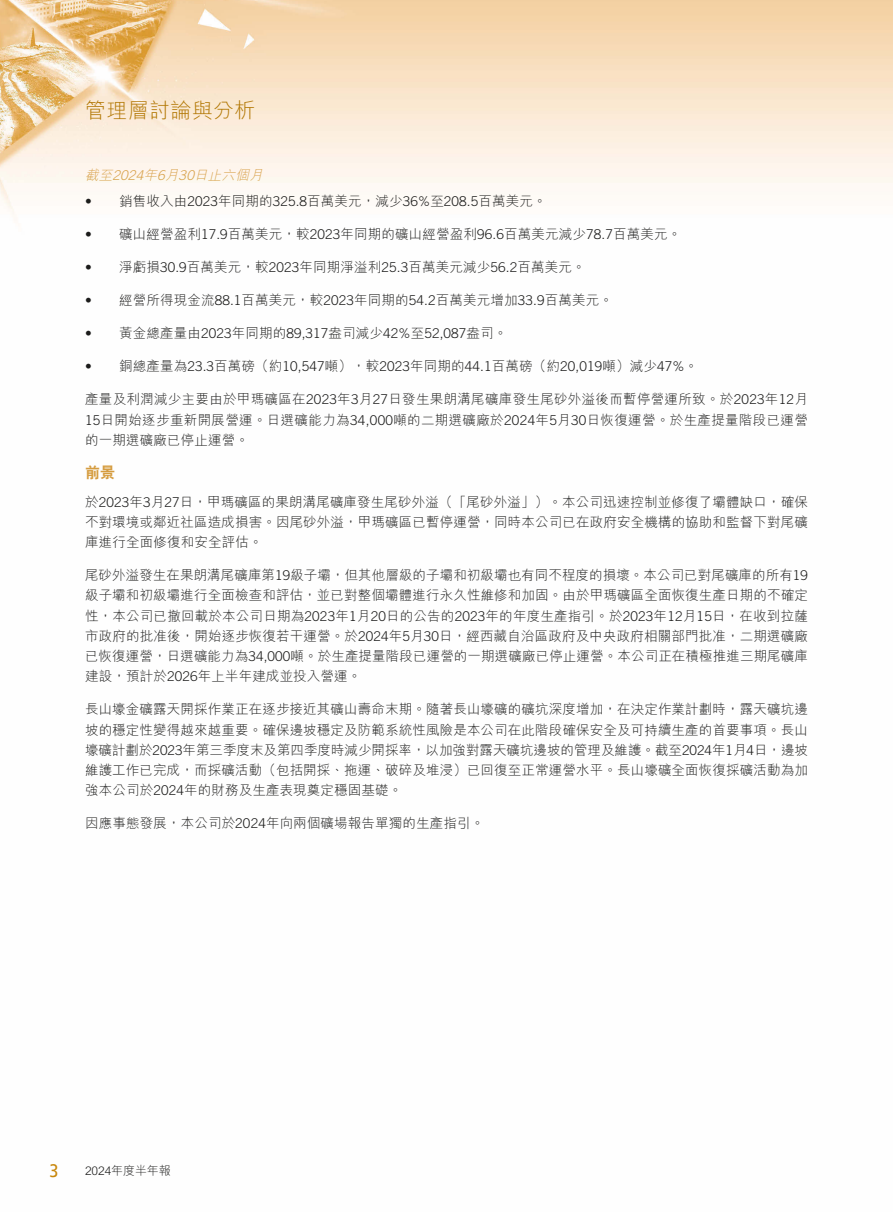
<style>
.page{position:relative;width:893px;height:1212px;background:#fff}
.page>*{position:absolute;margin:0;border:0;box-sizing:border-box;transform-origin:0 0}
.t1{font:300 21px "M Hei HK";letter-spacing:.015em;color:#b17500}
.t2{font:18px "Frutiger LT Pro";color:#c8870c;scale:.9 1}
.t3{font:800 15px "C Hei 2 HK";color:#d59c3f}
.t4{font:300 13.5px/20.2px "M Hei HK";letter-spacing:.01em;color:#1c1c1b;text-align:justify}
.t5{font:300 13.5px "Trade Gothic LT Std";letter-spacing:.01em;color:#1c1c1b}
.t6{font:italic 300 13.5px "M Hei HK";color:#d8a24b}
.t7{font:italic 300 13.5px "Trade Gothic LT Std";color:#d8a24b}
.t8{font:300 12px "M Hei HK";letter-spacing:-.01em;color:#1c1c1b}
.s1{font-family:"Trade Gothic LT Std"}
.s2{font-family:"M Hei HK"}
</style>
<div class="page">
<img style="left:0;top:0;width:893px;height:215px">
<h1 class="t1" style="left:85px;top:95px;width:172px">管理層討論與分析</h1>
<p class="t6" style="left:194px;top:165px;width:74px">日止六個月</p>
<p class="t6" style="left:143px;top:165px;width:19px">年</p>
<p class="t6" style="left:85px;top:165px;width:33px">截至</p>
<p class="t6" style="left:157px;top:165px;width:27px">月<span class="s1">6</span></p>
<p class="t7" style="left:112px;top:167px;width:36px">2024</p>
<p class="t7" style="left:179px;top:167px;width:20px">30</p>
<p class="t5" style="left:85px;top:193px;width:8px">•</p>
<p class="t4" style="left:119px;top:191px;width:429px">銷售收入由<span class="s1">2023</span>年同期的<span class="s1">325.8</span>百萬美元，減少<span class="s1">36%</span>至<span class="s1">208.5</span>百萬美元。</p>
<p class="t5" style="left:85px;top:226px;width:8px">•</p>
<p class="t4" style="left:119px;top:224px;width:564px">礦山經營盈利<span class="s1">17.9</span>百萬美元，較<span class="s1">2023</span>年同期的礦山經營盈利<span class="s1">96.6</span>百萬美元減少<span class="s1">78.7</span>百萬美元。</p>
<p class="t5" style="left:85px;top:259px;width:8px">•</p>
<p class="t4" style="left:119px;top:257px;width:468px">淨虧損<span class="s1">30.9</span>百萬美元，較<span class="s1">2023</span>年同期淨溢利<span class="s1">25.3</span>百萬美元減少<span class="s1">56.2</span>百萬美元。</p>
<p class="t5" style="left:85px;top:292px;width:8px">•</p>
<p class="t4" style="left:119px;top:290px;width:495px">經營所得現金流<span class="s1">88.1</span>百萬美元，較<span class="s1">2023</span>年同期的<span class="s1">54.2</span>百萬美元增加<span class="s1">33.9</span>百萬美元。</p>
<p class="t5" style="left:85px;top:325px;width:8px">•</p>
<p class="t5" style="left:119px;top:325px;width:390px"><span class="s2">黃金總產量由</span>2023<span class="s2">年同期的</span>89,317<span class="s2">盎司減少</span>42%<span class="s2">至</span>52,087<span class="s2">盎司。</span></p>
<p class="t4" style="left:119px;top:356px;width:580px">銅總產量為<span class="s1">23.3</span>百萬磅（約<span class="s1">10,547</span>噸），較<span class="s1">2023</span>年同期的<span class="s1">44.1</span>百萬磅（約<span class="s1">20,019</span>噸）減少<span class="s1">47%</span>。</p>
<p class="t5" style="left:85px;top:358px;width:8px">•</p>
<p class="t4" style="left:85px;top:389px;width:724px">產量及利潤減少主要由於甲瑪礦區在<span class="s1">2023</span>年 月<span class="s1">3 27</span>日發生果朗溝尾礦庫發生尾砂外溢後而暫停營運所致。於<span class="s1">2023</span>年<span class="s1">12</span>月<span class="s1">15</span>日開始逐步重新開展營運。日選礦能力為<span class="s1">34,000</span>噸的二期選礦廠於<span class="s1">2024</span>年 月<span class="s1">5 30</span>日恢復運營。於生產提量階段已運營的一期選礦廠已停止運營。</p>
<p class="t3" style="left:85px;top:462px;width:32px">前景</p>
<p class="t4" style="left:85px;top:491px;width:724px">於<span class="s1">2023</span>年月<span class="s1">3 27</span>日，甲瑪礦區的果朗溝尾礦庫發生尾砂外溢（「尾砂外溢」）。本公司迅速控制並修復了壩體缺口，確保不對環境或鄰近社區造成損害。因尾砂外溢，甲瑪礦區已暫停運營，同時本公司已在政府安全機構的協助和監督下對尾礦庫進行全面修復和安全評估。</p>
<p class="t4" style="left:85px;top:564px;width:724px">尾砂外溢發生在果朗溝尾礦庫第<span class="s1">19</span>級子壩，但其他層級的子壩和初級壩也有同不程度的損壞。本公司已對尾礦庫的所有<span class="s1">19</span>級子壩和初級壩進行全面檢查和評估，並已對整個壩體進行永久性維修和加固。由於甲瑪礦區全面恢復生產日期的不確定性，本公司已撤回載於本公司日期為<span class="s1">2023</span>年月<span class="s1">1 20</span>日的公告的<span class="s1">2023</span>年的年度生產指引。於<span class="s1">2023</span>年<span class="s1">12</span>月<span class="s1">15</span>日，在收到拉薩市政府的批准後，開始逐步恢復若干運營。於<span class="s1">2024</span>年月<span class="s1">5 30</span>日，經西藏自治區政府及中央政府相關部門批准，二期選礦廠已恢復運營，日選礦能力為<span class="s1">34,000</span>噸。於生產提量階段已運營的一期選礦廠已停止運營。本公司正在積極推進三期尾礦庫建設，預計於<span class="s1">2026</span>年上半年建成並投入營運。</p>
<p class="t4" style="left:85px;top:699px;width:725px">長山壕金礦露天開採作業正在逐步接近其礦山壽命末期。隨著長山壕礦的礦坑深度增加，在決定作業計劃時，露天礦坑邊坡的穩定性變得越來越重要。確保邊坡穩定及防範系統性風險是本公司在此階段確保安全及可持續生產的首要事項。長山壕礦計劃於<span class="s1">2023</span>年第三季度末及第四季度時減少開採率，以加強對露天礦坑邊坡的管理及維護。截至<span class="s1">2024</span>年月<span class="s1">1</span> 日<span class="s1">4</span> ，邊坡維護工作已完成，而採礦活動（包括開採、拖運、破碎及堆浸）已回復至正常運營水平。長山壕礦全面恢復採礦活動為加強本公司於<span class="s1">2024</span>年的財務及生產表現奠定穩固基礎。</p>
<p class="t4" style="left:85px;top:813px;width:401px">因應事態發展，本公司於<span class="s1">2024</span>年向兩個礦場報告單獨的生產指引。</p>
<h2 class="t2" style="left:50px;top:1160px;width:12px">3</h2>
<p class="t8" style="left:85px;top:1162px;width:87px">2024年度半年報</p>
</div>
